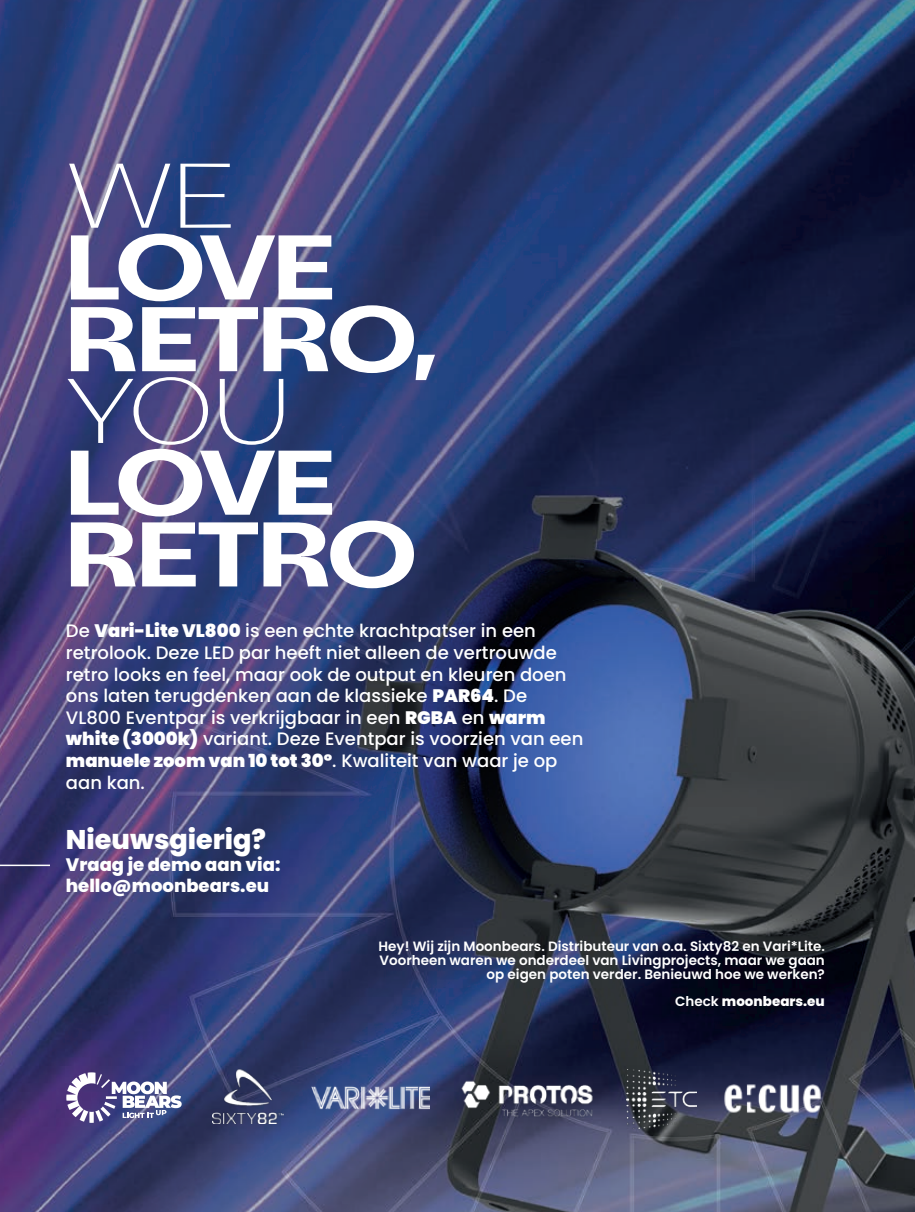
<style>
.page{position:relative;width:915px;height:1212px;background:#fff}
.page>*{position:absolute;margin:0;border:0;box-sizing:border-box;transform-origin:0 0}
.t1{font:700 91.5px/71.7px "Attila Sans Classic Trial";letter-spacing:-.025em;color:#fff}
.t2{font:300 91.5px "Attila Sans Classic Trial";color:#fff}
.t3{font:800 27px "Poppins";color:#fff}
.t4{font:500 18px/21.6px "Poppins";color:#fff}
.t5{font:800 18px/21.6px "Poppins";color:#fff}
.t6{font:600 13.5px/13.6px "Poppins";color:#fff;text-align:right}
.t7{font:800 13.5px "Poppins";color:#fff}
.s1{font-weight:900}
.s2{font-weight:600}
</style>
<div class="page">
<img style="left:0;top:0;width:914px;height:1212px">
<svg style="left:66px;top:1072px;width:116px;height:51px"></svg>
<hr style="left:0;top:864px;width:50px;height:2px;background:#fff">
<img style="left:213px;top:1066px;width:70px;height:57px">
<img style="left:311px;top:1078px;width:118px;height:39px">
<img style="left:626px;top:1069px;width:70px;height:59px">
<img style="left:457px;top:1074px;width:138px;height:49px">
<img style="left:721px;top:1080px;width:102px;height:37px">
<h1 class="t2" style="left:66px;top:162px;width:172px">WE</h1>
<h1 class="t1" style="left:66px;top:239px;width:372px">LOVE<br>RETRO,</h1>
<h1 class="t2" style="left:66px;top:377px;width:226px">YOU</h1>
<h1 class="t1" style="left:66px;top:454px;width:352px">LOVE<br>RETRO</h1>
<p class="t4" style="left:66px;top:620px;width:518px">De <span class="s1">Vari-Lite VL800</span> is een echte krachtpatser in een retrolook. Deze LED par heeft niet alleen de vertrouwde retro looks en feel, maar ook de output en kleuren doen ons laten terugdenken aan de klassieke <span class="s1">PAR64</span>. De VL800 Eventpar is verkrijgbaar in een <span class="s1">RGBA</span> en <span class="s1">warm white (3000k)</span> variant. Deze Eventpar is voorzien van een <span class="s1">manuele zoom van 10 tot 30º</span>. Kwaliteit van waar je op aan kan.</p>
<h2 class="t3" style="left:66px;top:824px;width:201px">Nieuwsgierig?</h2>
<p class="t5" style="left:66px;top:854px;width:216px">Vraag je demo aan via: hello@moonbears.eu</p>
<p class="t6" style="left:378px;top:940px;width:447px">Hey! Wij zijn Moonbears. Distributeur van o.a. Sixty82 en Vari*Lite.<br>Voorheen waren we onderdeel van Livingprojects, maar we gaan op eigen poten verder. Benieuwd hoe we werken?</p>
<p class="t7" style="left:674px;top:993px;width:151px"><span class="s2">Check</span> moonbears.eu</p>
</div>
